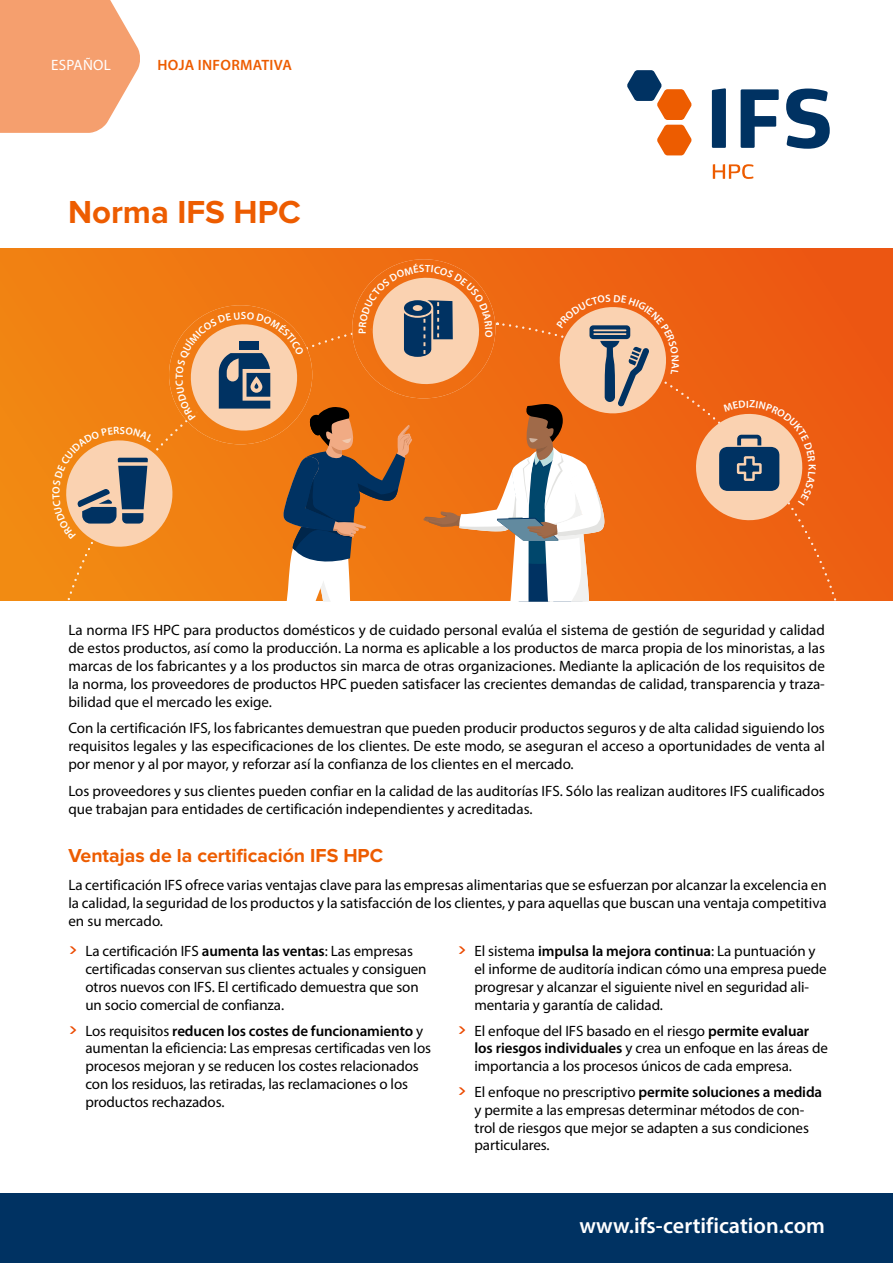
<style>
.page{position:relative;width:893px;height:1263px;background:#fff}
.page>*{position:absolute;margin:0;border:0;box-sizing:border-box;transform-origin:0 0}
.t1{font:700 33px "Proxima Nova";color:#ed5c00}
.t2{font:600 22.2px "Myriad Pro";color:#fff}
.t3{font:700 19.5px "Proxima Nova";color:#ed5c00}
.t4{font:15px/17.7px "Myriad Pro";letter-spacing:-.005em;color:#000}
.t5{font:600 15px "Myriad Pro";letter-spacing:.02em;color:#ed5c00}
.t6{font:15px "Myriad Pro";letter-spacing:.02em;color:#fff}
.t7{font:600 10.5px "Myriad Pro";color:#fff}
.s1{font-family:"Neo Sans";font-weight:500;color:#eb4a00}
.s2{font-weight:600}
</style>
<div class="page">
<div style="left:0;top:249px;width:893px;height:352px;background:linear-gradient(to right,#f18212,#ec5312)"></div>
<svg style="left:47px;top:319px;width:5px;height:282px"></svg>
<div style="left:679px;top:322px;width:178px;height:279px;background:#ed5f12"></div>
<div style="left:352px;top:259px;width:143px;height:139px;background:#ef6c12"></div>
<div style="left:0;top:1194px;width:893px;height:69px;background:#003262"></div>
<svg style="left:0;top:0;width:140px;height:133px;background:#f6a97d"></svg>
<svg style="left:712px;top:88px;width:118px;height:61px"></svg>
<svg style="left:627px;top:70px;width:65px;height:85px"></svg>
<svg style="left:713px;top:164px;width:40px;height:15px"></svg>
<svg style="left:52px;top:264px;width:627px;height:338px;background:#dc833d"></svg>
<svg style="left:690px;top:400px;width:126px;height:126px;background:#cd875f"></svg>
<p class="t6" style="left:51px;top:56px;width:61px">ESPAÑOL</p>
<p class="t5" style="left:157px;top:56px;width:136px">HOJA INFORMATIVA</p>
<h1 class="t1" style="left:68px;top:193px;width:234px">Norma IFS HPC</h1>
<p class="t7" style="left:241px;top:309px;width:7px">S</p>
<p class="t4" style="left:68px;top:620px;width:758px;text-align:justify">La norma IFS HPC para productos domésticos y de cuidado personal evalúa el sistema de gestión de seguridad y calidad de estos productos, así como la producción. La norma es aplicable a los productos de marca propia de los minoristas, a las marcas de los fabricantes y a los productos sin marca de otras organizaciones. Mediante la aplicación de los requisitos de la norma, los proveedores de productos HPC pueden satisfacer las crecientes demandas de calidad, transparencia y traza&shy;bilidad que el mercado les exige.</p>
<p class="t4" style="left:68px;top:719px;width:758px;text-align:justify">Con la certificación IFS, los fabricantes demuestran que pueden producir productos seguros y de alta calidad siguiendo los requisitos legales y las especificaciones de los clientes. De este modo, se aseguran el acceso a oportunidades de venta al por menor y al por mayor, y reforzar así la confianza de los clientes en el mercado.</p>
<p class="t4" style="left:68px;top:781px;width:758px">Los proveedores y sus clientes pueden confiar en la calidad de las auditorías IFS. Sólo las realizan auditores IFS cualificados que trabajan para entidades de certificación independientes y acreditadas.</p>
<h3 class="t3" style="left:68px;top:845px;width:316px">Ventajas de la certificación IFS HPC</h3>
<p class="t4" style="left:68px;top:876px;width:760px;text-align:justify">La certificación IFS ofrece varias ventajas clave para las empresas alimentarias que se esfuerzan por alcanzar la excelencia en la calidad, la seguridad de los productos y la satisfacción de los clientes, y para aquellas que buscan una ventaja competitiva en su mercado.</p>
<p class="t4" style="left:85px;top:942px;width:343px;text-indent:-17px"><span class="s1">&gt;</span> La certificación IFS <span class="s2">aumenta las ventas</span>: Las empresas certificadas conservan sus clientes actuales y consiguen otros nuevos con IFS. El certificado demuestra que son un socio comercial de confianza.</p>
<p class="t4" style="left:85px;top:1022px;width:347px;text-indent:-17px"><span class="s1">&gt;</span> Los requisitos <span class="s2">reducen los costes de funcionamiento</span> y aumentan la eficiencia: Las empresas certificadas ven los procesos mejoran y se reducen los costes relacionados con los residuos, las retiradas, las reclamaciones o los productos rechazados.</p>
<p class="t4" style="left:474px;top:942px;width:354px;text-indent:-17px"><span class="s1">&gt;</span> El sistema <span class="s2">impulsa la mejora continua</span>: La puntuación y el informe de auditoría indican cómo una empresa puede progresar y alcanzar el siguiente nivel en seguridad ali&shy;mentaria y garantía de calidad.</p>
<p class="t4" style="left:474px;top:1022px;width:355px;text-indent:-17px"><span class="s1">&gt;</span> El enfoque del IFS basado en el riesgo <span class="s2">permite evaluar los riesgos individuales</span> y crea un enfoque en las áreas de importancia a los procesos únicos de cada empresa.</p>
<p class="t4" style="left:474px;top:1083px;width:349px;text-indent:-17px"><span class="s1">&gt;</span> El enfoque no prescriptivo <span class="s2">permite soluciones a medida </span>y permite a las empresas determinar métodos de con&shy;trol de riesgos que mejor se adapten a sus condiciones particulares.</p>
<h2 class="t2" style="left:579px;top:1211px;width:247px">www.ifs-certification.com</h2>
</div>
